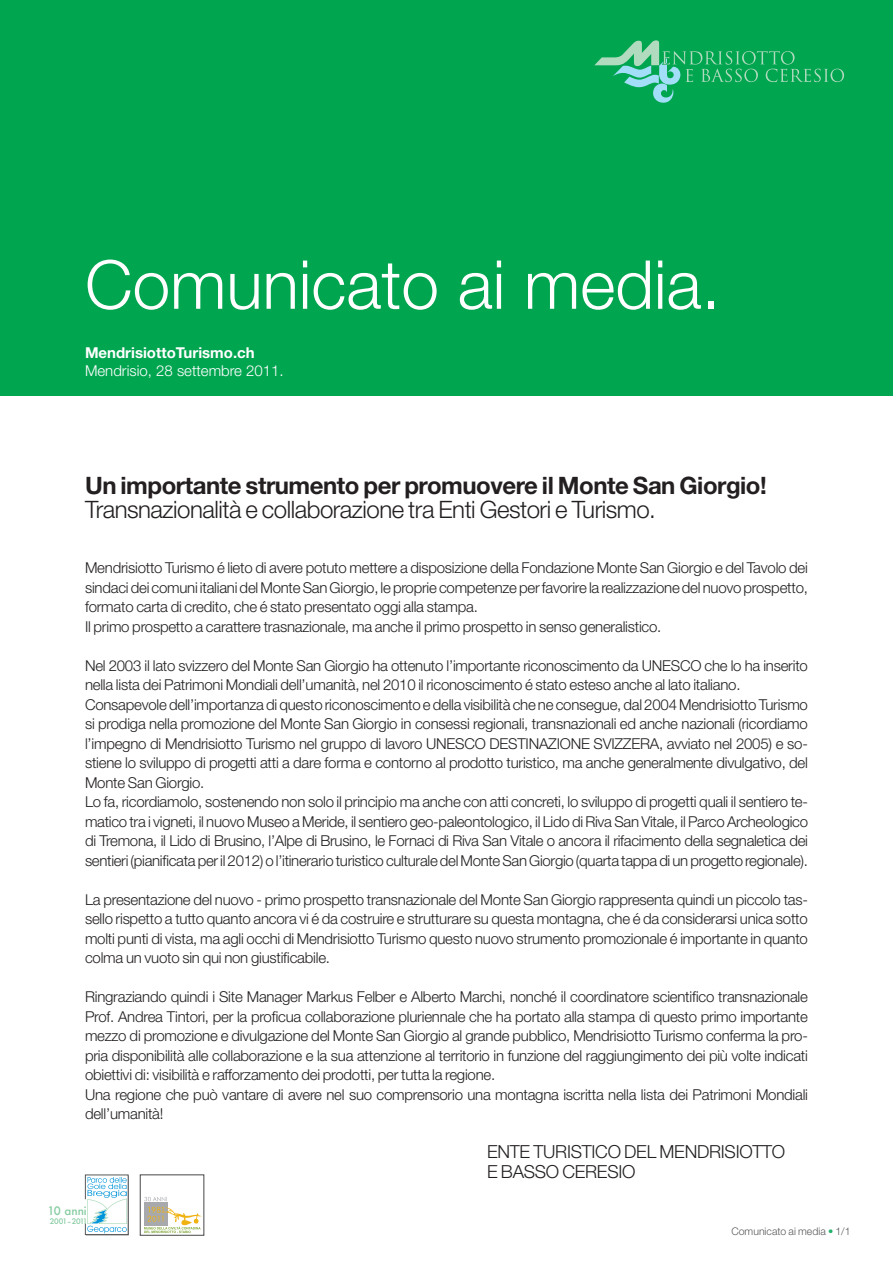
<style>
.page{position:relative;width:893px;height:1263px;background:#fff}
.page>*{position:absolute;margin:0;border:0;box-sizing:border-box;transform-origin:0 0}
.t1{font:300 67.5px "Helvetica Neue";color:#fff}
.Stile_di_paragrafo_1{font:300 24px "Helvetica Neue";letter-spacing:-.02em;color:#231f20}
.Stile_di_paragrafo_1-2{font:700 24px "Helvetica Neue";letter-spacing:-.02em;color:#231f20}
.Stile_di_paragrafo_1-3{font:300 18px "Helvetica Neue";letter-spacing:-.015em;color:#231f20}
.Stile_di_paragrafo_1-4{font:300 15px/19.5px "Helvetica Neue";letter-spacing:-.015em;color:#231f20;text-align:justify}
.t2{font:300 15px "Helvetica Neue";color:#fff}
.t3{font:700 15px "Helvetica Neue";color:#fff}
.t4{font:500 11.4px "Futura";color:#86cba0}
.Stile_di_paragrafo_1-5{font:300 10.5px "Helvetica Neue";color:#57585a}
.t5{font:500 7.5px "Futura";letter-spacing:-.09em;color:#86cba0}
.s1{color:#1eb26a}
</style>
<div class="page">
<div style="left:0;top:0;width:893px;height:395px;background:#00a54f"></div>
<svg style="left:594px;top:40px;width:250px;height:63px"></svg>
<svg style="left:85px;top:1175px;width:44px;height:60px"></svg>
<div style="left:144px;top:1202px;width:24px;height:24px;background:#a8a9ad"></div>
<svg style="left:144px;top:1197px;width:23px;height:4px"></svg>
<svg style="left:144px;top:1207px;width:58px;height:26px"></svg>
<p class="t1" style="left:85px;top:243px;width:637px">Comunicato ai media.</p>
<p class="t3" style="left:85px;top:344px;width:171px">MendrisiottoTurismo.ch</p>
<p class="t2" style="left:85px;top:362px;width:200px">Mendrisio, 28 settembre 2011.</p>
<p class="Stile_di_paragrafo_1-2" style="left:85px;top:470px;width:683px">Un importante strumento per promuovere il Monte San Giorgio!</p>
<p class="Stile_di_paragrafo_1" style="left:85px;top:494px;width:572px">Transnazionalità e collaborazione tra Enti Gestori e Turismo.</p>
<p class="Stile_di_paragrafo_1-4" style="left:85px;top:558px;width:724px">Mendrisiotto Turismo é lieto di avere potuto mettere a disposizione della Fondazione Monte San Giorgio e del Tavolo dei sindaci dei comuni italiani del Monte San Giorgio, le proprie competenze per favorire la realizzazione del nuovo prospetto, formato carta di credito, che é stato presentato oggi alla stampa.</p>
<p class="Stile_di_paragrafo_1-4" style="left:85px;top:616px;width:578px">Il primo prospetto a carattere trasnazionale, ma anche il primo prospetto in senso generalistico.</p>
<p class="Stile_di_paragrafo_1-4" style="left:85px;top:655px;width:724px">Nel 2003 il lato svizzero del Monte San Giorgio ha ottenuto l’importante riconoscimento da UNESCO che lo ha inserito nella lista dei Patrimoni Mondiali dell’umanità, nel 2010 il riconoscimento é stato esteso anche al lato italiano.</p>
<p class="Stile_di_paragrafo_1-4" style="left:85px;top:694px;width:724px">Consapevole dell’importanza di questo riconoscimento e della visibilità che ne consegue, dal 2004 Mendrisiotto Turismo si prodiga nella promozione del Monte San Giorgio in consessi regionali, transnazionali ed anche nazionali (ricordiamo l’impegno di Mendrisiotto Turismo nel gruppo di lavoro UNESCO DESTINAZIONE SVIZZERA, avviato nel 2005) e so&shy;stiene lo sviluppo di progetti atti a dare forma e contorno al prodotto turistico, ma anche generalmente divulgativo, del Monte San Giorgio.</p>
<p class="Stile_di_paragrafo_1-4" style="left:85px;top:792px;width:724px">Lo fa, ricordiamolo, sostenendo non solo il principio ma anche con atti concreti, lo sviluppo di progetti quali il sentiero te&shy;matico tra i vigneti, il nuovo Museo a Meride, il sentiero geo-paleontologico, il Lido di Riva San Vitale, il Parco Archeologico di Tremona, il Lido di Brusino, l’Alpe di Brusino, le Fornaci di Riva San Vitale o ancora il rifacimento della segnaletica dei sentieri (pianificata per il 2012) o l’itinerario turistico culturale del Monte San Giorgio (quarta tappa di un progetto regionale).</p>
<p class="Stile_di_paragrafo_1-4" style="left:85px;top:889px;width:724px">La presentazione del nuovo - primo prospetto transnazionale del Monte San Giorgio rappresenta quindi un piccolo tas&shy;sello rispetto a tutto quanto ancora vi é da costruire e strutturare su questa montagna, che é da considerarsi unica sotto molti punti di vista, ma agli occhi di Mendrisiotto Turismo questo nuovo strumento promozionale é importante in quanto colma un vuoto sin qui non giustificabile.</p>
<p class="Stile_di_paragrafo_1-4" style="left:85px;top:987px;width:724px">Ringraziando quindi i Site Manager Markus Felber e Alberto Marchi, nonché il coordinatore scientifico transnazionale Prof. Andrea Tintori, per la proficua collaborazione pluriennale che ha portato alla stampa di questo primo importante mezzo di promozione e divulgazione del Monte San Giorgio al grande pubblico, Mendrisiotto Turismo conferma la pro&shy;pria disponibilità alle collaborazione e la sua attenzione al territorio in funzione del raggiungimento dei più volte indicati obiettivi di: visibilità e rafforzamento dei prodotti, per tutta la regione.</p>
<p class="Stile_di_paragrafo_1-4" style="left:85px;top:1084px;width:724px">Una regione che può vantare di avere nel suo comprensorio una montagna iscritta nella lista dei Patrimoni Mondiali dell’umanità!</p>
<p class="Stile_di_paragrafo_1-3" style="left:487px;top:1141px;width:300px">ENTE TURISTICO DEL MENDRISIOTTO</p>
<p class="Stile_di_paragrafo_1-3" style="left:487px;top:1160px;width:150px">E BASSO CERESIO</p>
<p class="t4" style="left:48px;top:1203px;width:41px">10 anni</p>
<p class="t5" style="left:50px;top:1216px;width:39px">2001–2011</p>
<p class="Stile_di_paragrafo_1-5" style="left:731px;top:1225px;width:121px">Comunicato ai media <span class="s1">•</span> 1/1</p>
</div>
